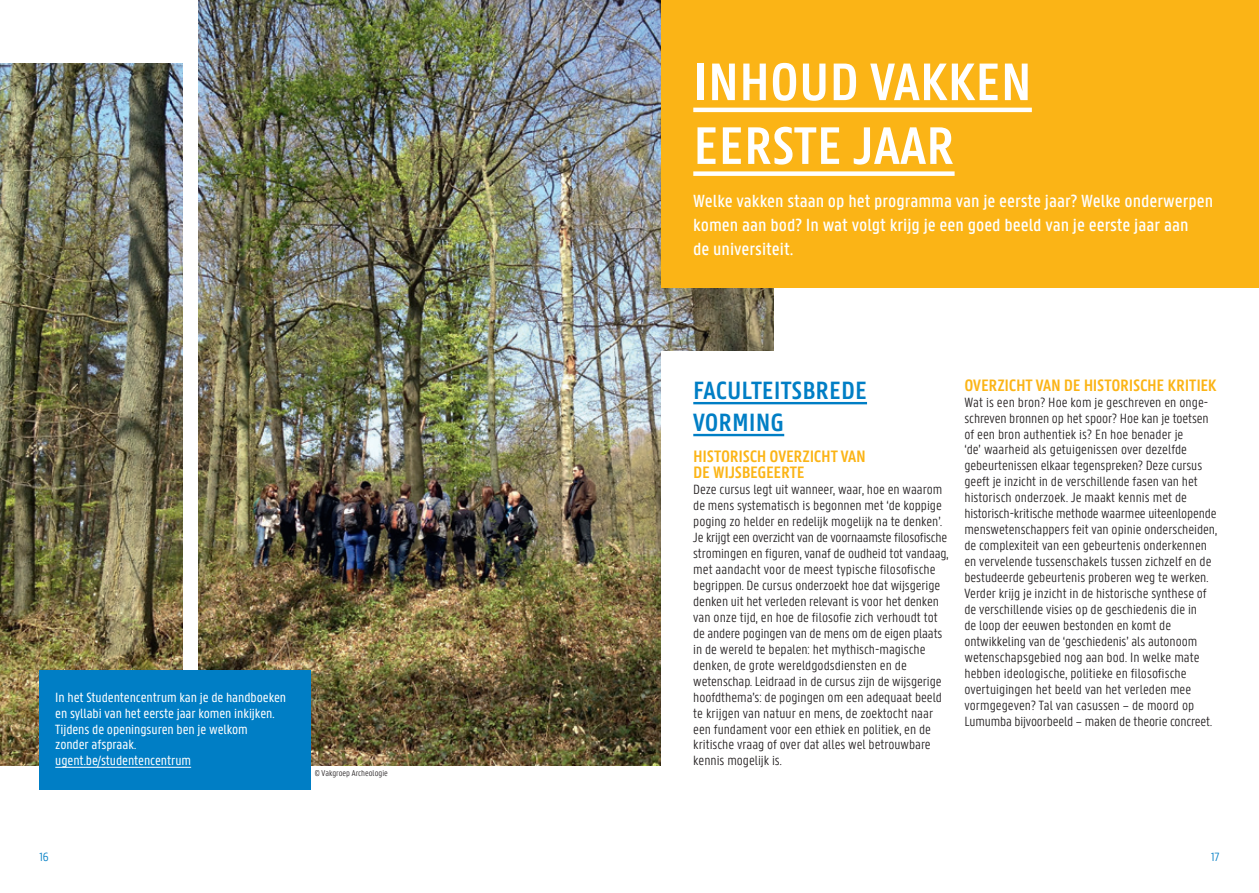
<style>
.page{position:relative;width:1259px;height:893px;background:#fff}
.page>*{position:absolute;margin:0;border:0;box-sizing:border-box;transform-origin:0 0}
.t1{font:600 56.25px/63.8px "U Gent Panno Text";color:#fff}
.t2{font:600 26.7px/32px "U Gent Panno Text";color:#007ec5}
.t3{font:500 18.75px/23.9px "U Gent Panno Text";color:#fff}
.t4{font:600 17.7px/15.9px "U Gent Panno Text";letter-spacing:-.02em;color:#fbb416}
.t5{font:300 14.25px/15.9px "U Gent Panno Text";color:#231f20}
.t6{font:14.25px/15.9px "U Gent Panno Text";letter-spacing:-.005em;color:#fff}
.t7{font:300 12.75px "U Gent Panno Text";color:#007ec5}
.t8{font:300 9px "U Gent Panno Text";color:#231f20}
</style>
<div class="page">
<img style="left:199px;top:0;width:574px;height:765px">
<img style="left:0;top:64px;width:183px;height:701px">
<div style="left:661px;top:351px;width:319px;height:486px;background:#fff"></div>
<hr style="left:693px;top:402px;width:174px;height:2px;background:#007ec5">
<hr style="left:693px;top:434px;width:91px;height:2px;background:#007ec5">
<div style="left:39px;top:670px;width:271px;height:119px;background:#007ec5"></div>
<hr style="left:55px;top:767px;width:136px;height:1px;background:#fff">
<div style="left:661px;top:0;width:598px;height:287px;background:#fbb416"></div>
<hr style="left:693px;top:108px;width:339px;height:4px;background:#fff">
<div style="left:693px;top:171px;width:261px;height:5px;background:#fff"></div>
<p class="t6" style="left:55px;top:689px;width:232px">In het Studentencentrum kan je de handboeken en syllabi van het eerste jaar komen inkijken.<br>Tijdens de openingsuren ben je welkom<br>zonder afspraak.<br>ugent.be/studentencentrum</p>
<p class="t8" style="left:315px;top:768px;width:75px">© Vakgroep Archeologie</p>
<h1 class="t1" style="left:693px;top:49px;width:340px">INHOUD VAKKEN<br>EERSTE JAAR</h1>
<h3 class="t3" style="left:693px;top:189px;width:521px">Welke vakken staan op het programma van je eerste jaar? Welke onderwerpen komen aan bod? In wat volgt krijg je een goed beeld van je eerste jaar aan<br>de universiteit.</h3>
<h2 class="t2" style="left:693px;top:374px;width:175px">FACULTEITSBREDE<br>VORMING</h2>
<p class="t4" style="left:693px;top:448px;width:174px">HISTORISCH OVERZICHT VAN<br>DE WIJSBEGEERTE</p>
<p class="t5" style="left:693px;top:482px;width:257px">Deze cursus legt uit wanneer, waar, hoe en waarom de mens systematisch is begonnen met ‘de koppige poging zo helder en redelijk mogelijk na te denken’.<br>Je krijgt een overzicht van de voornaamste filosofische stromingen en figuren, vanaf de oudheid tot vandaag, met aandacht voor de meest typische filosofische begrippen. De cursus onderzoekt hoe dat wijsgerige denken uit het verleden relevant is voor het denken van onze tijd, en hoe de filosofie zich verhoudt tot de andere pogingen van de mens om de eigen plaats in de wereld te bepalen: het mythisch-magische denken, de grote wereldgodsdiensten en de wetenschap. Leidraad in de cursus zijn de wijsgerige hoofdthema’s: de pogingen om een adequaat beeld te krijgen van natuur en mens, de zoektocht naar een fundament voor een ethiek en politiek, en de kritische vraag of over dat alles wel betrouwbare kennis mogelijk is.</p>
<p class="t4" style="left:964px;top:377px;width:254px">OVERZICHT VAN DE HISTORISCHE KRITIEK</p>
<p class="t5" style="left:964px;top:394px;width:254px">Wat is een bron? Hoe kom je geschreven en onge&shy;schreven bronnen op het spoor? Hoe kan je toetsen of een bron authentiek is? En hoe benader je<br>‘de’ waarheid als getuigenissen over dezelfde gebeurtenissen elkaar tegenspreken? Deze cursus geeft je inzicht in de verschillende fasen van het historisch onderzoek. Je maakt kennis met de historisch--kritische methode waarmee uiteenlopende menswetenschappers feit van opinie onderscheiden, de complexiteit van een gebeurtenis onderkennen en vervelende tussenschakels tussen zichzelf en de bestudeerde gebeurtenis proberen weg te werken.<br>Verder krijg je inzicht in de historische synthese of de verschillende visies op de geschiedenis die in<br>de loop der eeuwen bestonden en komt de ontwikkeling van de ‘geschiedenis’ als autonoom wetenschapsgebied nog aan bod. In welke mate hebben ideologische, politieke en filosofische overtuigingen het beeld van het verleden mee vormgegeven? Tal van casussen – de moord op Lumumba bijvoorbeeld – maken de theorie concreet.</p>
<p class="t7" style="left:39px;top:849px;width:11px">16</p>
<p class="t7" style="left:1211px;top:849px;width:10px">17</p>
</div>
